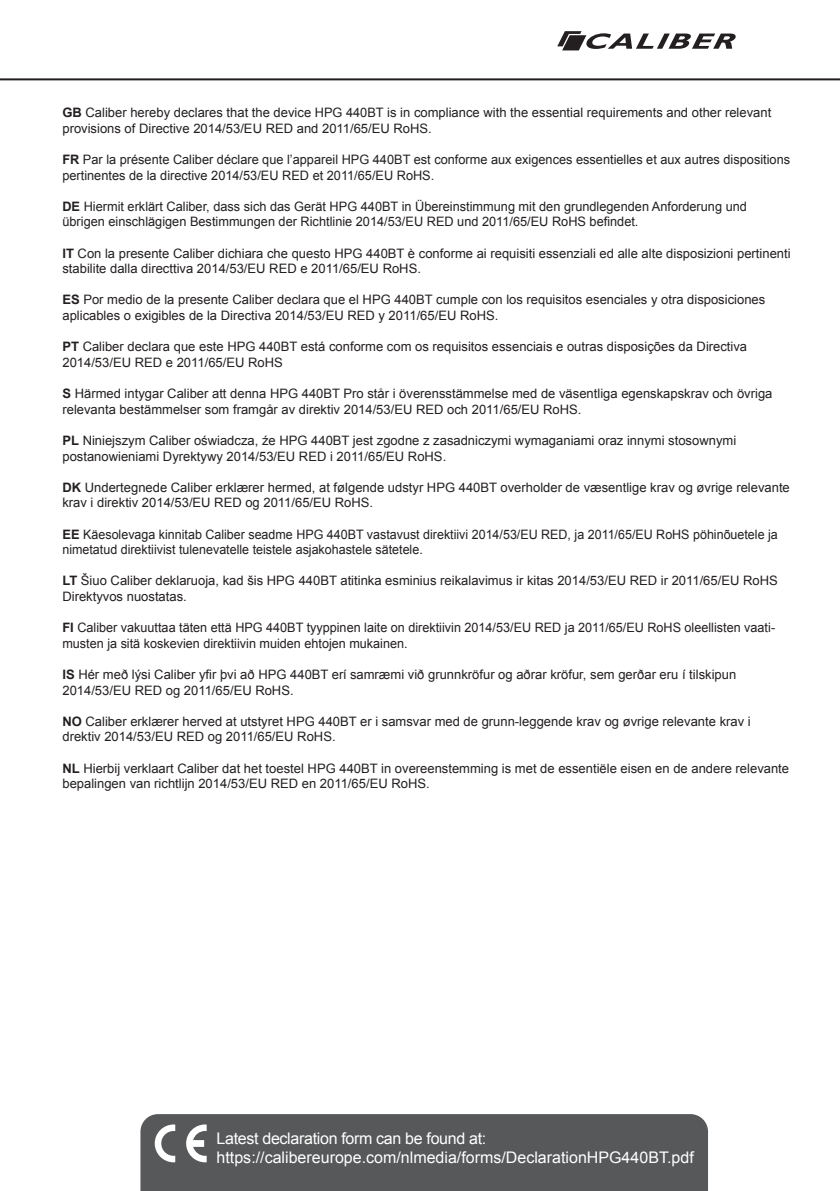
<style>
.page{position:relative;width:840px;height:1191px;background:#fff}
.page>*{position:absolute;margin:0;border:0;box-sizing:border-box;transform-origin:0 0}
.t1{font:16px/19.2px "Arial";color:#fff}
.t2{font:13px/15.6px "Arial";color:#231f20}
.t3{font:13px/15.6px "Arial";color:#231f20;scale:.96 1}
.s1{font-weight:700}
</style>
<div class="page">
<hr style="left:0;top:78px;width:839px;height:2px;background:#231f20">
<svg style="left:557px;top:31px;width:179px;height:19px"></svg>
<div style="left:140px;top:1114px;width:567px;height:77px;background:#57585a"></div>
<svg style="left:155px;top:1124px;width:20px;height:38px"></svg>
<svg style="left:186px;top:1124px;width:20px;height:38px"></svg>
<p class="t2" style="left:62px;top:105px;width:710px"><span class="s1">GB</span> Caliber hereby declares that the device HPG 440BT is in compliance with the essential requirements and other relevant provisions of Directive 2014/53/EU RED and 2011/65/EU RoHS.</p>
<p class="t2" style="left:62px;top:152px;width:728px"><span class="s1">FR</span> Par la présente Caliber déclare que l’appareil HPG 440BT est conforme aux exigences essentielles et aux autres dispositions pertinentes de la directive 2014/53/EU RED et 2011/65/EU RoHS.</p>
<p class="t2" style="left:62px;top:199px;width:685px"><span class="s1">DE</span> Hiermit erklärt Caliber, dass sich das Gerät HPG 440BT in Übereinstimmung mit den grundlegenden Anforderung und übrigen einschlägigen Bestimmungen der Richtlinie 2014/53/EU RED und 2011/65/EU RoHS befindet.</p>
<p class="t2" style="left:62px;top:245px;width:729px"><span class="s1">IT</span> Con la presente Caliber dichiara che questo HPG 440BT è conforme ai requisiti essenziali ed alle alte disposizioni pertinenti stabilite dalla directtiva 2014/53/EU RED e 2011/65/EU RoHS.</p>
<p class="t2" style="left:62px;top:292px;width:704px"><span class="s1">ES</span> Por medio de la presente Caliber declara que el HPG 440BT cumple con los requisitos esenciales y otra disposiciones aplicables o exigibles de la Directiva 2014/53/EU RED y 2011/65/EU RoHS.</p>
<p class="t2" style="left:62px;top:339px;width:686px"><span class="s1">PT</span> Caliber declara que este HPG 440BT está conforme com os requisitos essenciais e outras disposições da Directiva<br>2014/53/EU RED e 2011/65/EU RoHS</p>
<p class="t2" style="left:62px;top:386px;width:711px"><span class="s1">S</span> Härmed intygar Caliber att denna HPG 440BT Pro står i överensstämmelse med de väsentliga egenskapskrav och övriga relevanta bestämmelser som framgår av direktiv 2014/53/EU RED och 2011/65/EU RoHS.</p>
<p class="t2" style="left:62px;top:433px;width:675px"><span class="s1">PL</span> Niniejszym Caliber oświadcza, źe HPG 440BT jest zgodne z zasadniczymi wymaganiami oraz innymi stosownymi postanowieniami Dyrektywy 2014/53/EU RED i 2011/65/EU RoHS.</p>
<p class="t2" style="left:62px;top:479px;width:728px"><span class="s1">DK</span> Undertegnede Caliber erklærer hermed, at følgende udstyr HPG 440BT overholder de væsentlige krav og øvrige relevante krav i direktiv 2014/53/EU RED og 2011/65/EU RoHS.</p>
<p class="t3" style="left:62px;top:526px;width:746px"><span class="s1">EE</span> Käesolevaga kinnitab Caliber seadme HPG 440BT vastavust direktiivi 2014/53/EU RED, ja 2011/65/EU RoHS pöhinõuetele ja nimetatud direktiivist tulenevatelle teistele asjakohastele sätetele.</p>
<p class="t2" style="left:62px;top:573px;width:716px"><span class="s1">LT</span> Šiuo Caliber deklaruoja, kad šis HPG 440BT atitinka esminius reikalavimus ir kitas 2014/53/EU RED ir 2011/65/EU RoHS<br>Direktyvos nuostatas.</p>
<p class="t2" style="left:62px;top:620px;width:713px"><span class="s1">FI</span> Caliber vakuuttaa täten että HPG 440BT tyyppinen laite on direktiivin 2014/53/EU RED ja 2011/65/EU RoHS oleellisten vaati&shy;musten ja sitä koskevien direktiivin muiden ehtojen mukainen.</p>
<p class="t2" style="left:62px;top:667px;width:675px"><span class="s1">IS</span> Hér með lýsi Caliber yfir ϸvi að HPG 440BT erί samræmi við grunnkröfur og aðrar kröfur, sem gerðar eru í tilskipun<br>2014/53/EU RED og 2011/65/EU RoHS.</p>
<p class="t2" style="left:62px;top:713px;width:689px"><span class="s1">NO</span> Caliber erklærer herved at utstyret HPG 440BT er i samsvar med de grunn-leggende krav og øvrige relevante krav i drektiv 2014/53/EU RED og 2011/65/EU RoHS.</p>
<p class="t2" style="left:62px;top:760px;width:727px"><span class="s1">NL</span> Hierbij verklaart Caliber dat het toestel HPG 440BT in overeenstemming is met de essentiële eisen en de andere relevante bepalingen van richtlijn 2014/53/EU RED en 2011/65/EU RoHS.</p>
<p class="t1" style="left:216px;top:1128px;width:478px">Latest declaration form can be found at: https://calibereurope.com/nlmedia/forms/DeclarationHPG440BT.pdf</p>
</div>
